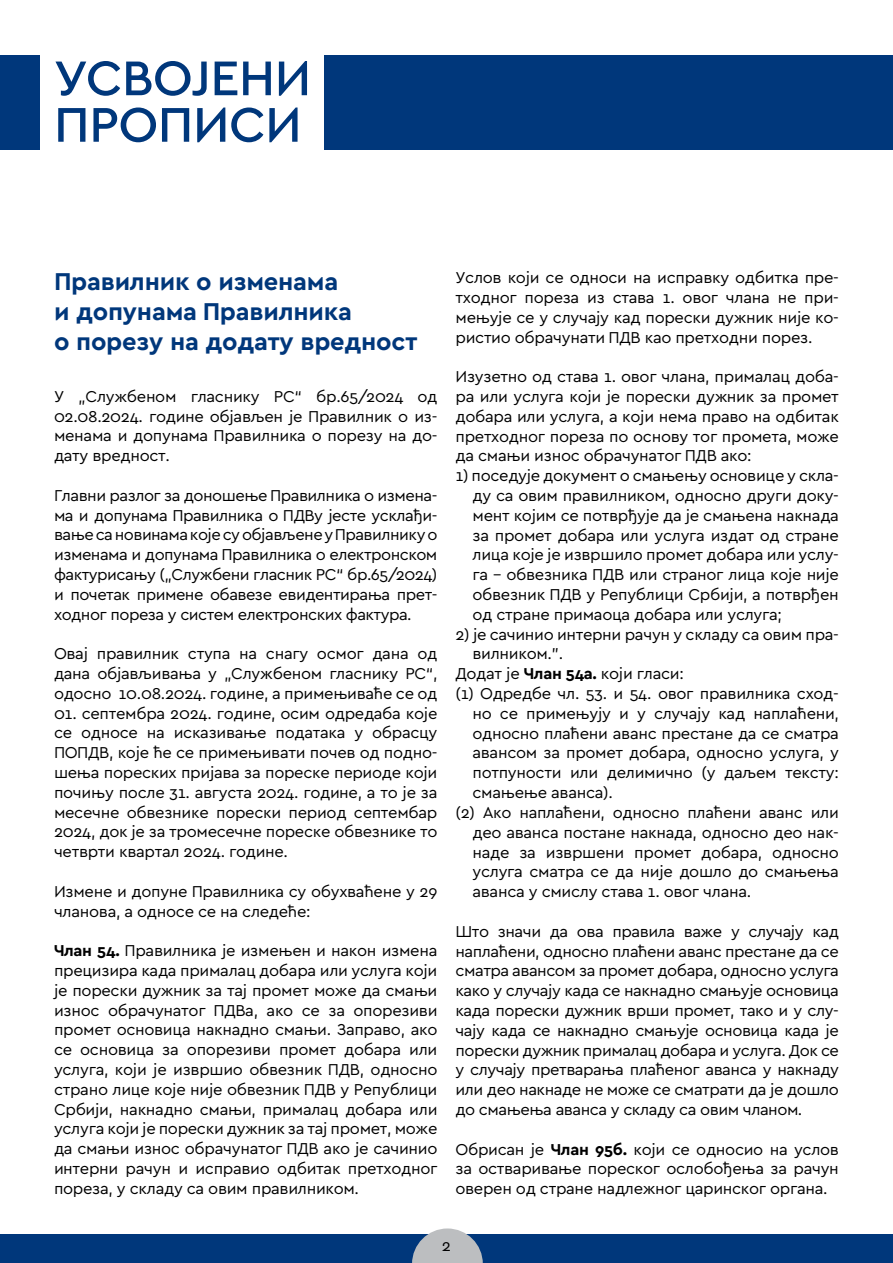
<style>
.page{position:relative;width:893px;height:1263px;background:#fff}
.page>*{position:absolute;margin:0;border:0;box-sizing:border-box;transform-origin:0 0}
.t1{font:500 51px/46.5px "Cera Pro";letter-spacing:-.01em;color:#00377b}
.t2{font:700 25.5px/30px "Cera Pro";letter-spacing:-.01em;color:#00377b}
.t3{font:16.5px/19.8px "Cera Pro";letter-spacing:-.02em;color:#000;text-align:justify}
.s1{font-weight:700}
</style>
<div class="page">
<div style="left:0;top:1234px;width:893px;height:29px;background:#00377b"></div>
<svg style="left:412px;top:1228px;width:71px;height:35px"></svg>
<div style="left:0;top:55px;width:40px;height:94px;background:#00377b"></div>
<div style="left:324px;top:55px;width:569px;height:94px;background:#00377b"></div>
<h1 class="t1" style="left:54px;top:53px;width:259px">УСВОЈЕНИ<br>ПРОПИСИ</h1>
<h2 class="t2" style="left:54px;top:266px;width:365px">Правилник о изменама<br>и допунама Правилника<br>о порезу на додату вредност</h2>
<p class="t3" style="left:54px;top:386px;width:385px">У „Службеном гласнику РС“ бр.65/2024 од 02.08.2024. године објављен је Правилник о из&shy;менама и допунама Правилника о порезу на до&shy;дату вредност.</p>
<p class="t3" style="left:54px;top:485px;width:385px">Главни разлог за доношење Правилника о измена&shy;ма и допунама Правилника о ПДВу јесте усклађи&shy;вање са новинама које су објављене у Правилнику о изменама и допунама Правилника о електронском фактурисању („Службени гласник РС“ бр.65/2024) и почетак примене обавезе евидентирања прет&shy;ходног пореза у систем електронских фактура.</p>
<p class="t3" style="left:54px;top:643px;width:385px">Овај правилник ступа на снагу осмог дана од дана објављивања у „Службеном гласнику РС“, одосно 10.08.2024. године, а примењиваће се од</p>
<p class="t3" style="left:54px;top:702px;width:385px">01. септембра 2024. године, осим одредаба које се односе на исказивање података у обрасцу ПОПДВ, које ће се примењивати почев од подно&shy;шења пореских пријава за пореске периоде који почињу после 31. августа 2024. године, а то је за месечне обвезнике порески период септембар 2024, док је за тромесечне пореске обвезнике то четврти квартал 2024. године.</p>
<p class="t3" style="left:54px;top:881px;width:385px">Измене и допуне Правилника су обухваћене у 29 чланова, а односе се на следеће:</p>
<p class="t3" style="left:54px;top:940px;width:385px"><span class="s1">Члан 54.</span> Правилника је измењен и након измена прецизира када прималац добара или услуга који је порески дужник за тај промет може да смањи износ обрачунатог ПДВа, ако се за опорезиви промет основица накнадно смањи. Заправо, ако се основица за опорезиви промет добара или услуга, који је извршио обвезник ПДВ, односно страно лице које није обвезник ПДВ у Републици Србији, накнадно смањи, прималац добара или услуга који је порески дужник за тај промет, може да смањи износ обрачунатог ПДВ ако је сачинио интерни рачун и исправио одбитак претходног пореза, у складу са овим правилником.</p>
<p class="t3" style="left:455px;top:267px;width:385px">Услов који се односи на исправку одбитка пре&shy;тходног пореза из става 1. овог члана не при&shy;мењује се у случају кад порески дужник није ко&shy;ристио обрачунати ПДВ као претходни порез.</p>
<p class="t3" style="left:455px;top:366px;width:385px">Изузетно од става 1. овог члана, прималац доба&shy;ра или услуга који је порески дужник за промет добара или услуга, а који нема право на одбитак претходног пореза по основу тог промета, може да смањи износ обрачунатог ПДВ ако:</p>
<p class="t3" style="left:472px;top:465px;width:368px;text-indent:-17px">1) поседује документ о смањењу основице у скла&shy;ду са овим правилником, односно други доку&shy;мент којим се потврђује да је смањена накнада за промет добара или услуга издат од стране лица које је извршило промет добара или услу&shy;га – обвезника ПДВ или страног лица које није обвезник ПДВ у Републици Србији, а потврђен од стране примаоца добара или услуга;</p>
<p class="t3" style="left:455px;top:623px;width:385px">2) је сачинио интерни рачун у складу са овим пра-</p>
<p class="t3" style="left:472px;top:643px;width:92px">вилником.”.</p>
<p class="t3" style="left:455px;top:663px;width:230px">Додат је <span class="s1">Члан 54а.</span> који гласи:</p>
<p class="t3" style="left:455px;top:683px;width:385px">(1) Одредбе чл. 53. и 54. овог правилника сход-</p>
<p class="t3" style="left:472px;top:703px;width:368px">но се примењују и у случају кад наплаћени,</p>
<p class="t3" style="left:472px;top:722px;width:368px">односно плаћени аванс престане да се сматра</p>
<p class="t3" style="left:472px;top:742px;width:368px">авансом за промет добара, односно услуга, у</p>
<p class="t3" style="left:472px;top:762px;width:368px">потпуности или делимично (у даљем тексту:</p>
<p class="t3" style="left:472px;top:782px;width:142px">смањење аванса).</p>
<p class="t3" style="left:455px;top:802px;width:385px">(2) Ако наплаћени, односно плаћени аванс или</p>
<p class="t3" style="left:472px;top:821px;width:368px">део аванса постане накнада, односно део нак-</p>
<p class="t3" style="left:472px;top:841px;width:368px">наде за извршени промет добара, односно</p>
<p class="t3" style="left:472px;top:861px;width:368px">услуга сматра се да није дошло до смањења</p>
<p class="t3" style="left:472px;top:881px;width:280px">аванса у смислу става 1. овог члана.</p>
<p class="t3" style="left:455px;top:920px;width:385px">Што значи да ова правила важе у случају кад наплаћени, односно плаћени аванс престане да се сматра авансом за промет добара, односно услуга како у случају када се накнадно смањује основица када порески дужник врши промет, тако и у слу&shy;чају када се накнадно смањује основица када је порески дужник прималац добара и услуга. Док се у случају претварања плаћеног аванса у накнаду или део накнаде не може се сматрати да је дошло до смањења аванса у складу са овим чланом.</p>
<p class="t3" style="left:455px;top:1138px;width:385px">Обрисан је <span class="s1">Члан 95б.</span> који се односио на услов за остваривање пореског ослобођења за рачун оверен од стране надлежног царинског органа.</p>
<p class="t3" style="left:442px;top:1234px;width:11px">2</p>
</div>
